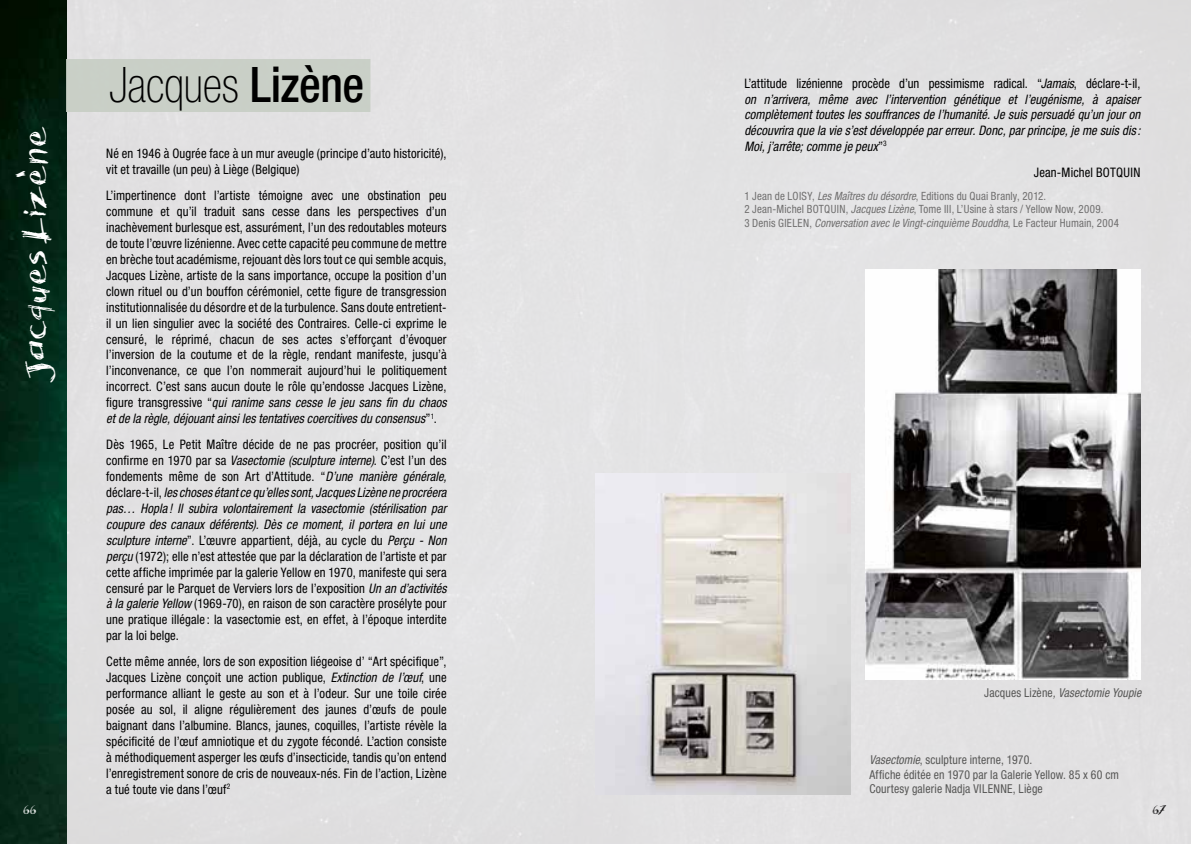
<style>
.page{position:relative;width:1191px;height:844px;background:#fff}
.page>*{position:absolute;margin:0;border:0;box-sizing:border-box;transform-origin:0 0}
.t1{font:100 condensed 49px "Helvetica Neue LT Std";letter-spacing:-.005em;color:#000;scale:.96 1}
.t2{font:34.82px "Acacia 23";letter-spacing:-.005em;color:#fff;scale:.96 1}
.t3{font:condensed 13.12px/15.9px "Helvetica Neue LT Std";letter-spacing:.01em;color:#000;text-align:justify;scale:.96 1}
.t4{font:italic condensed 13.12px/15.8px "Helvetica Neue LT Std";letter-spacing:.005em;color:#000;text-align:justify;scale:.96 1}
.t5{font:13.12px "Acacia 23";color:#000;scale:.96 1}
.t6{font:13.12px "Acacia 23";color:#fff;scale:.96 1}
.t7{font:condensed 12.25px/14.7px "Helvetica Neue LT Std";letter-spacing:.015em;color:#575756;scale:.96 1}
.t8{font:italic condensed 12.25px "Helvetica Neue LT Std";letter-spacing:.005em;color:#575756;scale:.96 1}
.t9{font:condensed 11.38px/13.7px "Helvetica Neue LT Std";letter-spacing:.02em;color:#706f6f;scale:.96 1}
.t10{font:italic condensed 11.38px "Helvetica Neue LT Std";letter-spacing:.01em;color:#706f6f;scale:.96 1}
.s1{font-weight:500}
.s2{font-style:italic}
.s3{font-style:normal}
</style>
<div class="page">
<div style="left:66px;top:0;width:1125px;height:843px;background:#e2e2e3"></div>
<img style="left:0;top:0;width:66px;height:843px">
<div style="left:66px;top:60px;width:304px;height:52px;background:#c7cec4"></div>
<img style="left:595px;top:473px;width:255px;height:321px">
<img style="left:866px;top:269px;width:275px;height:410px">
<svg style="left:16px;top:171px;width:10px;height:6px"></svg>
<h2 class="t2" style="left:17px;top:377px;width:262px;rotate:-90deg">Jacques Lizene</h2>
<p class="t6" style="left:25px;top:802px;width:15px">66</p>
<h1 class="t1" style="left:109px;top:57px;width:267px">Jacques <span class="s1">Lizène</span></h1>
<p class="t3" style="left:106px;top:146px;width:356px">Né en 1946 à Ougrée face à un mur aveugle (principe d’auto historicité), vit et travaille (un peu) à Liège (Belgique)</p>
<p class="t3" style="left:106px;top:187px;width:356px">L’impertinence dont l’artiste témoigne avec une obstination peu commune et qu’il traduit sans cesse dans les perspectives d’un inachèvement burlesque est, assurément, l’un des redoutables moteurs de toute l’œuvre lizénienne. Avec cette capacité peu commune de mettre en brèche tout académisme, rejouant dès lors tout ce qui semble acquis, Jacques Lizène, artiste de la sans importance, occupe la position d’un clown rituel ou d’un bouffon cérémoniel, cette figure de transgression institutionnalisée du désordre et de la turbulence. Sans doute entretient&shy;il un lien singulier avec la société des Contraires. Celle-ci exprime le censuré, le réprimé, chacun de ses actes s’efforçant d’évoquer l’inversion de la coutume et de la règle, rendant manifeste, jusqu’à l’inconvenance, ce que l’on nommerait aujourd’hui le politiquement incorrect. C’est sans aucun doute le rôle qu’endosse Jacques Lizène, figure transgressive “<span class="s2">qui ranime sans cesse le jeu sans fin du chaos et de la règle, déjouant ainsi les tentatives coercitives du consensus</span>”<sup>1</sup>.</p>
<p class="t3" style="left:106px;top:436px;width:356px">Dès 1965, Le Petit Maître décide de ne pas procréer, position qu’il confirme en 1970 par sa <span class="s2">Vasectomie (sculpture interne)</span>. C’est l’un des fondements même de son Art d’Attitude. “<span class="s2">D’une manière générale, </span>déclare-t-il, <span class="s2">les choses étant ce qu’elles sont, Jacques Lizène ne procréera pas… Hopla ! Il subira volontairement la vasectomie (stérilisation par coupure des canaux déférents). Dès ce moment, il portera en lui une sculpture interne</span>”. L’œuvre appartient, déjà, au cycle du <span class="s2">Perçu - Non perçu</span> (1972); elle n’est attestée que par la déclaration de l’artiste et par cette affiche imprimée par la galerie Yellow en 1970, manifeste qui sera censuré par le Parquet de Verviers lors de l’exposition <span class="s2">Un an d’activités à la galerie Yellow</span> (1969-70), en raison de son caractère prosélyte pour une pratique illégale : la vasectomie est, en effet, à l’époque interdite par la loi belge.</p>
<p class="t3" style="left:106px;top:653px;width:356px">Cette même année, lors de son exposition liégeoise d’ “Art spécifique”, Jacques Lizène conçoit une action publique, <span class="s2">Extinction de l’œuf</span>, une performance alliant le geste au son et à l’odeur. Sur une toile cirée posée au sol, il aligne régulièrement des jaunes d’œufs de poule baignant dans l’albumine. Blancs, jaunes, coquilles, l’artiste révèle la spécificité de l’œuf amniotique et du zygote fécondé. L’action consiste à méthodiquement asperger les œufs d’insecticide, tandis qu’on entend l’enregistrement sonore de cris de nouveaux-nés. Fin de l’action, Lizène a tué toute vie dans l’œuf<sup>2</sup></p>
<p class="t4" style="left:744px;top:76px;width:414px"><span class="s3">L’attitude lizénienne procède d’un pessimisme radical. “</span>Jamais<span class="s3">, déclare-t-il, </span>on n’arrivera, même avec l’intervention génétique et l’eugénisme, à apaiser complètement toutes les souffrances de l’humanité. Je suis persuadé qu’un jour on découvrira que la vie s’est développée par erreur. Donc, par principe, je me suis dis :<br>Moi, j’arrête; comme je peux<span class="s3">”</span><sup>3</sup></p>
<p class="t3" style="left:1033px;top:164px;width:112px">Jean-Michel Botquin</p>
<p class="t9" style="left:744px;top:189px;width:375px">1 Jean de Loisy, <span class="s2">Les Maîtres du désordre</span>, Editions du Quai Branly, 2012.<br>2 Jean-Michel Botquin, <span class="s2">Jacques Lizène</span>, Tome III, L’Usine à stars / Yellow Now, 2009.<br>3 Denis Giele</p>
<p class="t10" style="left:803px;top:216px;width:330px"><span class="s3">n,</span> Conversation avec le Vingt-cinquième Bouddha<span class="s3">, Le Facteur Humain, 2004</span></p>
<p class="t8" style="left:984px;top:685px;width:165px"><span class="s3">Jacques Lizène</span>, Vasectomie Youpie</p>
<p class="t7" style="left:869px;top:751px;width:261px"><span class="s2">Vasectomie</span>, sculpture interne, 1970.<br>Affiche éditée en 1970 par la Galerie Yellow. 85 x 60 cm<br>Courtesy galerie Nadja Vilenne, Liège</p>
<p class="t5" style="left:1153px;top:802px;width:14px">67</p>
</div>
